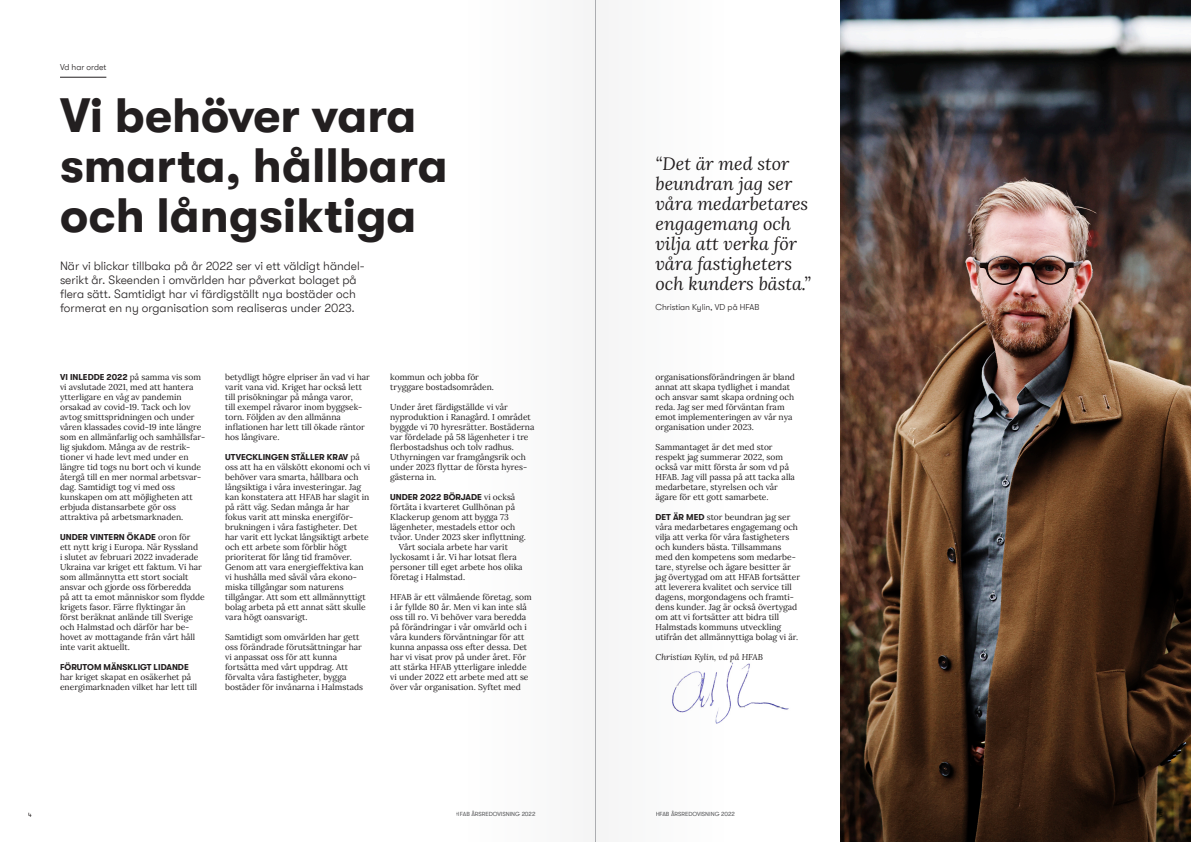
<style>
.page{position:relative;width:1191px;height:842px;background:#fff}
.page>*{position:absolute;margin:0;border:0;box-sizing:border-box;transform-origin:0 0}
.Stor_rubrik{font:700 48px/50px "GT Walsheim";color:#231f20}
.Rubrik_2{font:italic 18px/20px "Lora";color:#231f20}
.Rubrik_3{font:300 12px/14px "GT Walsheim";color:#231f20}
._8_5_10_Brödtext{font:8.5px/10px "Lora";color:#231f20}
._8_5_10_Brödtext_-_u{font:8.5px/10px "Lora";color:#231f20}
._8_5_10_Brödtext_ind{font:8.5px/10px "Lora";color:#231f20}
._8_5_10_Brödtext-2{font:italic 8.5px "Lora";color:#231f20}
._8_5_10_Bildtext{font:300 8.5px "GT Walsheim";color:#231f20}
._8_5_10_Innehåll{font:300 8.5px "GT Walsheim";color:#231f20}
.t1{font:6.3px "GT Walsheim";color:#231f20}
.t2{font:6px "GT Walsheim";color:#57585a}
.s1{font-family:"GT Walsheim";font-weight:700}
</style>
<div class="page">
<img style="left:840px;top:0;width:351px;height:842px">
<hr style="left:60px;top:77px;width:46px;height:1px;background:#231f20">
<hr style="left:595px;top:0;width:1px;height:842px;background:#bcbdc0">
<p class="_8_5_10_Innehåll" style="left:60px;top:62px;width:48px">Vd har ordet</p>
<p class="Stor_rubrik" style="left:60px;top:90px;width:389px">Vi behöver vara smarta, hållbara och långsiktiga</p>
<p class="Rubrik_3" style="left:60px;top:259px;width:306px">När vi blickar tillbaka på år 2022 ser vi ett väldigt händel&shy;serikt år. Skeenden i omvärlden har påverkat bolaget på flera sätt. Samtidigt har vi färdigställt nya bostäder och formerat en ny organisation som realiseras under 2023.</p>
<p class="_8_5_10_Brödtext" style="left:60px;top:371px;width:147px"><span class="s1">VI INLEDDE 2022</span> på samma vis som vi avslutade 2021, med att hantera ytterligare en våg av pandemin orsakad av covid-19. Tack och lov avtog smittspridningen och under våren klassades covid-19 inte längre som en allmänfarlig och samhällsfar&shy;lig sjukdom. Många av de restrik&shy;tioner vi hade levt med under en längre tid togs nu bort och vi kunde återgå till en mer normal arbetsvar&shy;dag. Samtidigt tog vi med oss kunskapen om att möjligheten att erbjuda distansarbete gör oss attraktiva på arbetsmarknaden.</p>
<p class="_8_5_10_Brödtext" style="left:60px;top:531px;width:146px"><span class="s1">UNDER VINTERN ÖKADE</span> oron för<br>ett nytt krig i Europa. När Ryssland<br>i slutet av februari 2022 invaderade Ukraina var kriget ett faktum. Vi har som allmännytta ett stort socialt ansvar och gjorde oss förberedda<br>på att ta emot människor som flydde krigets fasor. Färre flyktingar än först beräknat anlände till Sverige och Halmstad och därför har be&shy;hovet av mottagande från vårt håll inte varit aktuellt.</p>
<p class="_8_5_10_Brödtext" style="left:60px;top:661px;width:139px"><span class="s1">FÖRUTOM MÄNSKLIGT LIDANDE </span>har kriget skapat en osäkerhet på energimarknaden vilket har lett till</p>
<p class="_8_5_10_Brödtext" style="left:225px;top:371px;width:146px">betydligt högre elpriser än vad vi har varit vana vid. Kriget har också lett till prisökningar på många varor,<br>till exempel råvaror inom byggsek&shy;torn. Följden av den allmänna inflationen har lett till ökade räntor hos långivare.</p>
<p class="_8_5_10_Brödtext" style="left:225px;top:451px;width:147px"><span class="s1">UTVECKLINGEN STÄLLER KRAV</span> på oss att ha en välskött ekonomi och vi behöver vara smarta, hållbara och långsiktiga i våra investeringar. Jag kan konstatera att HFAB har slagit in på rätt väg. Sedan många år har fokus varit att minska energiför&shy;brukningen i våra fastigheter. Det har varit ett lyckat långsiktigt arbete och ett arbete som förblir högt prioriterat för lång tid framöver.<br>Genom att vara energieffektiva kan vi hushålla med såväl våra ekono&shy;miska tillgångar som naturens tillgångar. Att som ett allmännyttigt bolag arbeta på ett annat sätt skulle vara högt oansvarigt.</p>
<p class="_8_5_10_Brödtext" style="left:225px;top:631px;width:139px">Samtidigt som omvärlden har gett oss förändrade förutsättningar har vi anpassat oss för att kunna fortsätta med vårt uppdrag. Att förvalta våra fastigheter, bygga bostäder för invånarna i Halmstads</p>
<p class="_8_5_10_Brödtext" style="left:390px;top:371px;width:105px">kommun och jobba för tryggare bostadsområden.</p>
<p class="_8_5_10_Brödtext" style="left:390px;top:401px;width:146px">Under året färdigställde vi vår nyproduktion i Ranagård. I området byggde vi 70 hyresrätter. Bostäderna var fördelade på 58 lägenheter i tre flerbostadshus och tolv radhus.<br>Uthyrningen var framgångsrik och under 2023 flyttar de första hyres&shy;gästerna in.</p>
<p class="_8_5_10_Brödtext_-_u" style="left:390px;top:491px;width:137px"><span class="s1">UNDER 2022 BÖRJADE</span> vi också förtäta i kvarteret Gullhönan på<br>Klackerup genom att bygga 73 lägenheter, mestadels ettor och tvåor. Under 2023 sker inflyttning.</p>
<p class="_8_5_10_Brödtext_ind" style="left:390px;top:541px;width:134px;text-indent:8px">Vårt sociala arbete har varit lyckosamt i år. Vi har lotsat flera personer till eget arbete hos olika företag i Halmstad.</p>
<p class="_8_5_10_Brödtext" style="left:390px;top:591px;width:143px">HFAB är ett välmående företag, som i år fyllde 80 år. Men vi kan inte slå oss till ro. Vi behöver vara beredda på förändringar i vår omvärld och i våra kunders förväntningar för att kunna anpassa oss efter dessa. Det har vi visat prov på under året. För att stärka HFAB ytterligare inledde vi under 2022 ett arbete med att se över vår organisation. Syftet med</p>
<p class="Rubrik_2" style="left:655px;top:153px;width:157px">“Det är med stor beundran jag ser våra medarbetares engagemang och vilja att verka för våra fastigheters och kunders bästa.”</p>
<p class="_8_5_10_Bildtext" style="left:655px;top:302px;width:105px">Christian Kylin, VD på HFAB</p>
<p class="_8_5_10_Brödtext" style="left:655px;top:371px;width:141px">organisationsförändringen är bland annat att skapa tydlighet i mandat och ansvar samt skapa ordning och reda. Jag ser med förväntan fram emot implementeringen av vår nya organisation under 2023.</p>
<p class="_8_5_10_Brödtext" style="left:655px;top:441px;width:141px">Sammantaget är det med stor respekt jag summerar 2022, som också var mitt första år som vd på<br>HFAB. Jag vill passa på att tacka alla medarbetare, styrelsen och vår ägare för ett gott samarbete.</p>
<p class="_8_5_10_Brödtext" style="left:655px;top:511px;width:146px"><span class="s1">DET ÄR MED</span> stor beundran jag ser våra medarbetares engagemang och vilja att verka för våra fastigheters och kunders bästa. Tillsammans med den kompetens som medarbe&shy;tare, styrelse och ägare besitter är jag övertygad om att HFAB fortsätter att leverera kvalitet och service till dagens, morgondagens och framti&shy;dens kunder. Jag är också övertygad om att vi fortsätter att bidra till Halmstads kommuns utveckling utifrån det allmännyttiga bolag vi är.</p>
<p class="_8_5_10_Brödtext-2" style="left:655px;top:651px;width:109px">Christian Kylin, vd på HFAB</p>
<p class="t1" style="left:28px;top:811px;width:5px">4</p>
<p class="t2" style="left:456px;top:811px;width:81px">HFAB ÅRSREDOVISNING 2022</p>
<p class="t2" style="left:655px;top:811px;width:81px">HFAB ÅRSREDOVISNING 2022</p>
<p class="t1" style="left:1159px;top:811px;width:5px">5</p>
</div>
